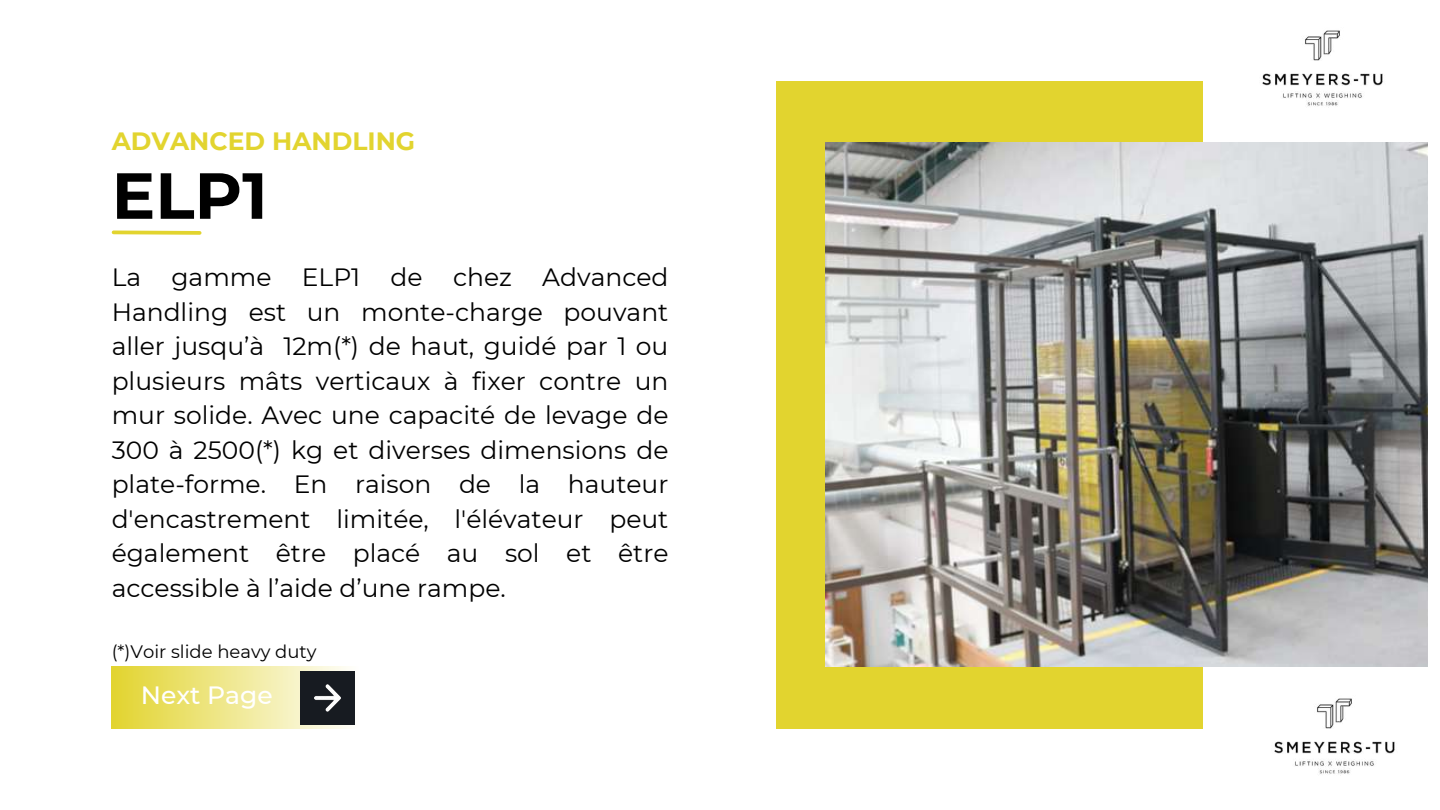
<style>
.page{position:relative;width:1440px;height:810px;background:#fff}
.page>*{position:absolute;margin:0;border:0;box-sizing:border-box;transform-origin:0 0}
.t1{font:700 65px "Montserrat";color:#000}
.t2{font:25px/34.5px "Montserrat";color:#000;text-align:justify}
.t3{font:700 25px "Montserrat";color:#e2d42f}
.t4{font:500 25px "Montserrat";color:#fff}
.t5{font:18px "Montserrat";color:#000}
</style>
<div class="page">
<div style="left:776px;top:81px;width:426px;height:648px;background:#e2d42f"></div>
<img style="left:825px;top:142px;width:603px;height:524px">
<div style="left:112px;top:667px;width:246px;height:62px;background:linear-gradient(to right,#e2d42f,#fffefc)"></div>
<div style="left:300px;top:671px;width:55px;height:54px;background:#171b21"></div>
<img style="left:314px;top:685px;width:26px;height:26px">
<svg style="left:111px;top:230px;width:91px;height:5px"></svg>
<img style="left:1262px;top:30px;width:121px;height:78px">
<img style="left:1230px;top:662px;width:198px;height:114px">
<p class="t3" style="left:112px;top:126px;width:305px">ADVANCED HANDLING</p>
<h1 class="t1" style="left:112px;top:156px;width:157px">ELP1</h1>
<p class="t2" style="left:112px;top:260px;width:558px">La gamme ELP1 de chez Advanced Handling est un monte-charge pouvant aller jusqu’à 12m(*) de haut, guidé par 1 ou plusieurs mâts verticaux à fixer contre un mur solide. Avec une capacité de levage de 300 à 2500(*) kg et diverses dimensions de plate-forme. En raison de la hauteur d'encastrement limitée, l'élévateur peut également être placé au sol et être accessible à l’aide d’une rampe.</p>
<p class="t5" style="left:112px;top:641px;width:206px">(*)Voir slide heavy duty</p>
<p class="t4" style="left:141px;top:680px;width:133px">Next Page</p>
</div>
